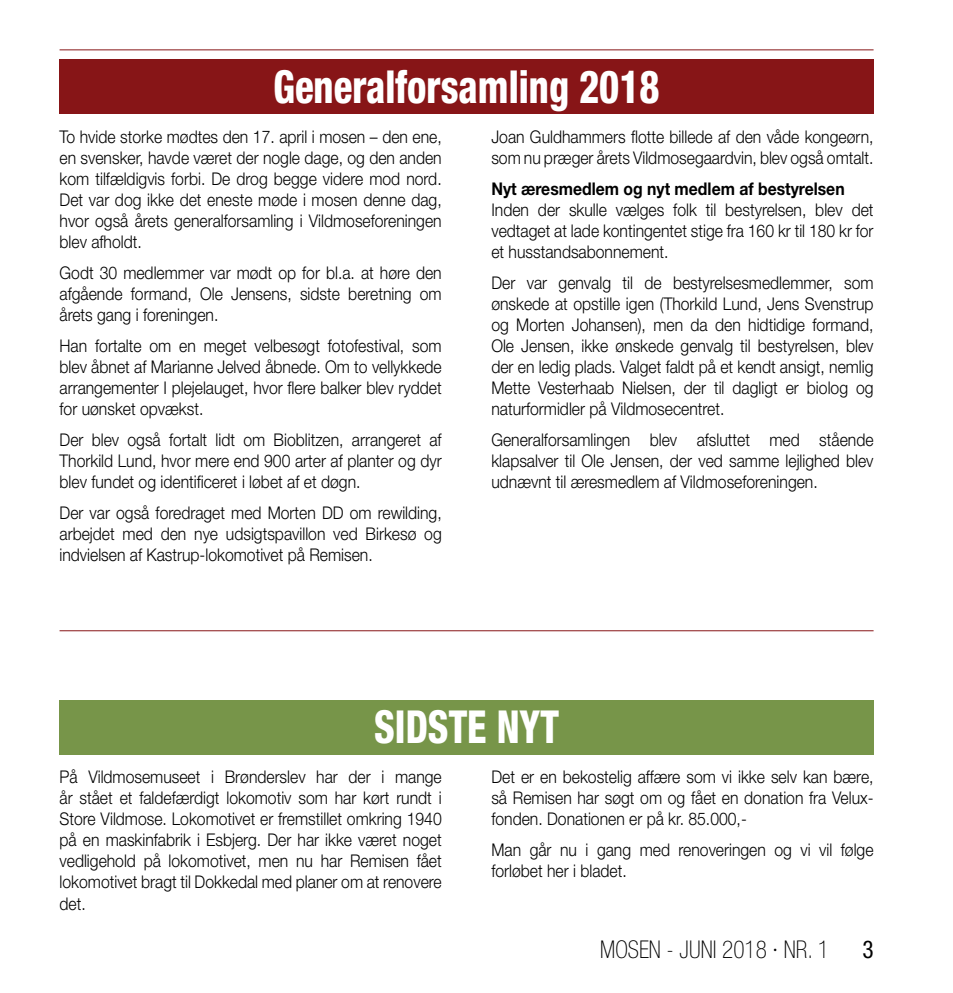
<style>
.page{position:relative;width:953px;height:993px;background:#fff}
.page>*{position:absolute;margin:0;border:0;box-sizing:border-box;transform-origin:0 0}
.t1{font:800 condensed 45.5px "Helvetica Neue";color:#fff;scale:.85 1}
.t2{font:100 condensed 24.5px "Helvetica Neue";color:#000;scale:.95 1}
.t3{font:condensed 24.5px "Helvetica Neue";color:#000;scale:.95 1}
.t4{font:300 17.5px/21px "Helvetica Neue";color:#000;text-align:justify;scale:.9 1}
.t5{font:700 17.5px "Helvetica Neue";color:#000;scale:.9 1}
</style>
<div class="page">
<hr style="left:60px;top:50px;width:813px;height:1px;background:#871517">
<hr style="left:60px;top:630px;width:813px;height:1px;background:#871517">
<div style="left:60px;top:60px;width:813px;height:54px;background:#871517"></div>
<div style="left:60px;top:699px;width:813px;height:55px;background:#779549"></div>
<h1 class="t1" style="left:273px;top:58px;width:455px">Generalforsamling 2018</h1>
<p class="t4" style="left:60px;top:126px;width:426px">To hvide storke mødtes den 17. april i mosen – den ene, en svensker, havde været der nogle dage, og den anden kom tilfældigvis forbi. De drog begge videre mod nord.<br>Det var dog ikke det eneste møde i mosen denne dag, hvor også årets generalforsamling i Vildmoseforeningen blev afholdt.</p>
<p class="t4" style="left:60px;top:262px;width:426px">Godt 30 medlemmer var mødt op for bl.a. at høre den afgående formand, Ole Jensens, sidste beretning om årets gang i foreningen.</p>
<p class="t4" style="left:60px;top:335px;width:426px">Han fortalte om en meget velbesøgt fotofestival, som blev åbnet af Marianne Jelved åbnede. Om to vellykkede arrangementer I plejelauget, hvor flere balker blev ryddet for uønsket opvækst.</p>
<p class="t4" style="left:60px;top:428px;width:426px">Der blev også fortalt lidt om Bioblitzen, arrangeret af Thorkild Lund, hvor mere end 900 arter af planter og dyr blev fundet og identificeret i løbet af et døgn.</p>
<p class="t4" style="left:60px;top:501px;width:426px">Der var også foredraget med Morten DD om rewilding, arbejdet med den nye udsigtspavillon ved Birkesø og indvielsen af Kastrup-lokomotivet på Remisen.</p>
<p class="t4" style="left:491px;top:126px;width:426px">Joan Guldhammers flotte billede af den våde kongeørn, som nu præger årets Vildmosegaardvin, blev også omtalt.</p>
<p class="t5" style="left:491px;top:178px;width:394px">Nyt æresmedlem og nyt medlem af bestyrelsen</p>
<p class="t4" style="left:491px;top:199px;width:426px">Inden der skulle vælges folk til bestyrelsen, blev det vedtaget at lade kontingentet stige fra 160 kr til 180 kr for et husstandsabonnement.</p>
<p class="t4" style="left:491px;top:272px;width:426px">Der var genvalg til de bestyrelsesmedlemmer, som ønskede at opstille igen (Thorkild Lund, Jens Svenstrup og Morten Johansen), men da den hidtidige formand, Ole Jensen, ikke ønskede genvalg til bestyrelsen, blev der en ledig plads. Valget faldt på et kendt ansigt, nemlig Mette Vesterhaab Nielsen, der til dagligt er biolog og naturformidler på Vildmosecentret.</p>
<p class="t4" style="left:491px;top:428px;width:426px">Generalforsamlingen blev afsluttet med stående klapsalver til Ole Jensen, der ved samme lejlighed blev udnævnt til æresmedlem af Vildmoseforeningen.</p>
<h1 class="t1" style="left:374px;top:698px;width:219px">SIDSTE NYT</h1>
<p class="t4" style="left:60px;top:766px;width:426px">På Vildmosemuseet i Brønderslev har der i mange år stået et faldefærdigt lokomotiv som har kørt rundt i Store Vildmose. Lokomotivet er fremstillet omkring 1940 på en maskinfabrik i Esbjerg. Der har ikke været noget vedligehold på lokomotivet, men nu har Remisen fået lokomotivet bragt til Dokkedal med planer om at renovere det.</p>
<p class="t4" style="left:491px;top:766px;width:426px">Det er en bekostelig affære som vi ikke selv kan bære, så Remisen har søgt om og fået en donation fra Velux&shy;fonden. Donationen er på kr. 85.000,-</p>
<p class="t4" style="left:491px;top:839px;width:426px">Man går nu i gang med renoveringen og vi vil følge forløbet her i bladet.</p>
<h2 class="t2" style="left:600px;top:935px;width:242px">MOSEN - JUNI 2018 · NR. 1</h2>
<h2 class="t3" style="left:862px;top:935px;width:13px">3</h2>
</div>
